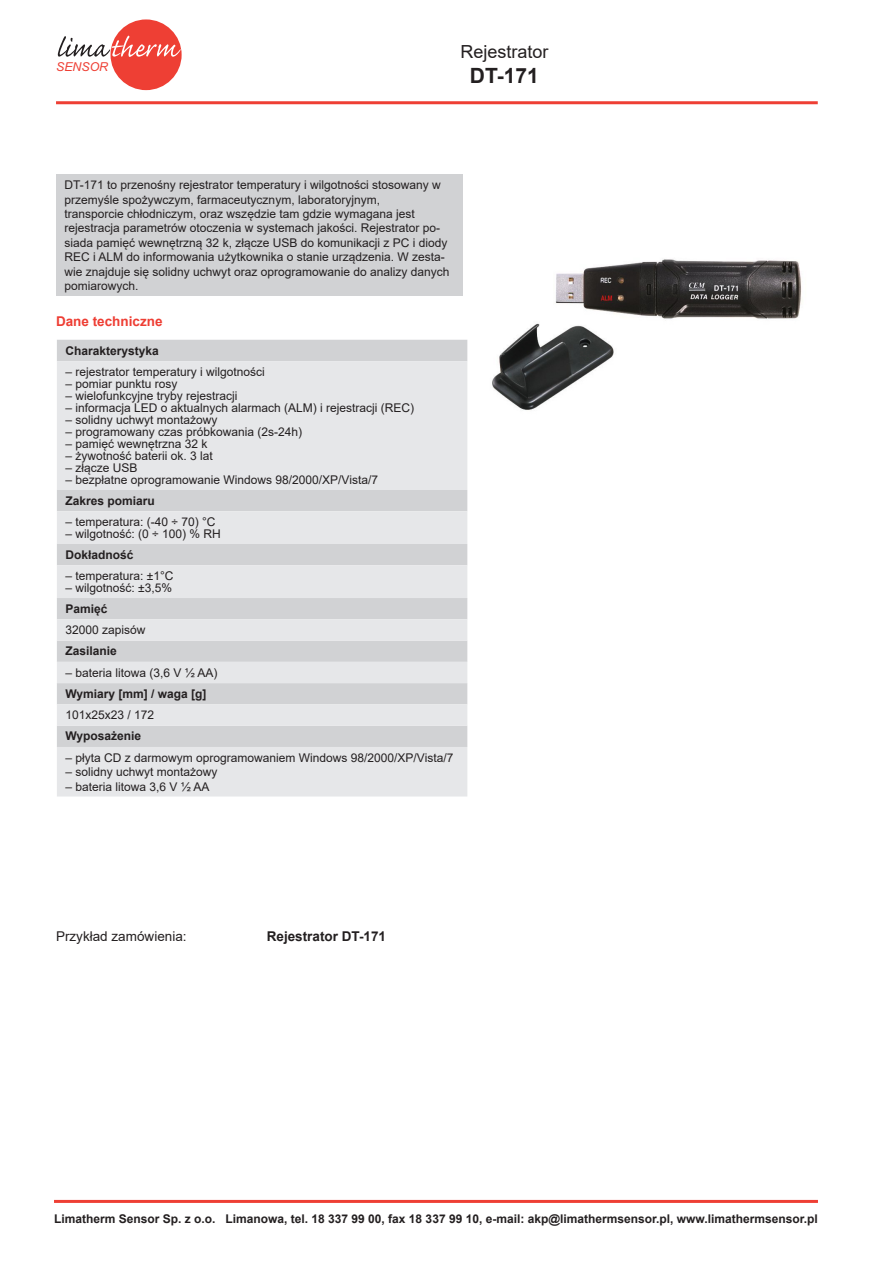
<style>
.page{position:relative;width:872px;height:1268px;background:#fff}
.page>*{position:absolute;margin:0;border:0;box-sizing:border-box;transform-origin:0 0}
.t1{font:700 21px "Arial";color:#231f20}
.t2{font:18px "Arial";color:#231f20}
.t3{font:13.5px "Arial";color:#231f20}
.t4{font:700 13.5px "Arial";color:#231f20}
.t5{font:700 13.5px "Arial";color:#ee3e34}
.t6{font:italic 12.3px "Arial";color:#ee3f34}
.t7{font:12px/14.4px "Arial";color:#231f20}
.t8{font:700 12px "Arial";color:#231f20}
</style>
<div class="page">
<hr style="left:54px;top:1199px;width:764px;height:3px;background:#ee3f34">
<div style="left:110px;top:19px;width:72px;height:71px;background:#ee3f34;border-radius:50%"></div>
<svg style="left:58px;top:36px;width:123px;height:21px"></svg>
<hr style="left:56px;top:101px;width:761px;height:3px;background:#ee3f34">
<div style="left:56px;top:174px;width:406px;height:122px;background:#d1d2d4"></div>
<div style="left:57px;top:340px;width:410px;height:21px;background:#d1d2d4"></div>
<svg style="left:57px;top:361px;width:410px;height:435px;background:#e0e1e2"></svg>
<img style="left:492px;top:259px;width:310px;height:151px">
<p class="t6" style="left:56px;top:58px;width:54px">SENSOR</p>
<h2 class="t2" style="left:460px;top:39px;width:90px">Rejestrator</h2>
<h1 class="t1" style="left:470px;top:61px;width:70px">DT-171</h1>
<p class="t7" style="left:65px;top:178px;width:386px">DT-171 to przenośny rejestrator temperatury i wilgotności stosowany w przemyśle spożywczym, farmaceutycznym, laboratoryjnym,<br>transporcie chłodniczym, oraz wszędzie tam gdzie wymagana jest rejestracja parametrów otoczenia w systemach jakości. Rejestrator po&shy;siada pamięć wewnętrzną 32 k, złącze USB do komunikacji z PC i diody REC i ALM do informowania użytkownika o stanie urządzenia. W zesta&shy;wie znajduje się solidny uchwyt oraz oprogramowanie do analizy danych pomiarowych.</p>
<p class="t5" style="left:56px;top:312px;width:108px">Dane techniczne</p>
<p class="t8" style="left:65px;top:342px;width:95px">Charakterystyka</p>
<p class="t7" style="left:65px;top:364px;width:201px">– rejestrator temperatury i wilgotności</p>
<p class="t7" style="left:65px;top:376px;width:114px">– pomiar punktu rosy</p>
<p class="t7" style="left:65px;top:388px;width:174px">– wielofunkcyjne tryby rejestracji</p>
<p class="t7" style="left:65px;top:400px;width:350px">– informacja LED o aktualnych alarmach (ALM) i rejestracji (REC)</p>
<p class="t7" style="left:65px;top:412px;width:154px">– solidny uchwyt montażowy</p>
<p class="t7" style="left:65px;top:424px;width:238px">– programowany czas próbkowania (2s-24h)</p>
<p class="t7" style="left:65px;top:436px;width:144px">– pamięć wewnętrzna 32 k</p>
<p class="t7" style="left:65px;top:448px;width:149px">– żywotność baterii ok. 3 lat</p>
<p class="t7" style="left:65px;top:460px;width:74px">– złącze USB</p>
<p class="t7" style="left:65px;top:472px;width:314px">– bezpłatne oprogramowanie Windows 98/2000/XP/Vista/7</p>
<p class="t8" style="left:65px;top:492px;width:91px">Zakres pomiaru</p>
<p class="t7" style="left:65px;top:514px;width:152px">– temperatura: (-40 ÷ 70) °C</p>
<p class="t7" style="left:65px;top:526px;width:157px">– wilgotność: (0 ÷ 100) % RH</p>
<p class="t8" style="left:65px;top:546px;width:70px">Dokładność</p>
<p class="t7" style="left:65px;top:568px;width:110px">– temperatura: ±1°C</p>
<p class="t7" style="left:65px;top:580px;width:108px">– wilgotność: ±3,5%</p>
<p class="t8" style="left:65px;top:600px;width:44px">Pamięć</p>
<p class="t7" style="left:65px;top:622px;width:82px">32000 zapisów</p>
<p class="t8" style="left:65px;top:642px;width:53px">Zasilanie</p>
<p class="t7" style="left:65px;top:665px;width:154px">– bateria litowa (3,6 V ½ AA)</p>
<p class="t8" style="left:65px;top:685px;width:143px">Wymiary [mm] / waga [g]</p>
<p class="t7" style="left:65px;top:707px;width:90px">101x25x23 / 172</p>
<p class="t8" style="left:65px;top:727px;width:77px">Wyposażenie</p>
<p class="t7" style="left:65px;top:750px;width:389px">– płyta CD z darmowym oprogramowaniem Windows 98/2000/XP/Vista/7</p>
<p class="t7" style="left:65px;top:764px;width:154px">– solidny uchwyt montażowy</p>
<p class="t7" style="left:65px;top:779px;width:146px">– bateria litowa 3,6 V ½ AA</p>
<p class="t3" style="left:56px;top:927px;width:132px">Przykład zamówienia:</p>
<p class="t4" style="left:267px;top:926px;width:121px">Rejestrator DT-171</p>
<p class="t8" style="left:54px;top:1209px;width:765px">Limatherm Sensor Sp. z o.o. Limanowa, tel. 18 337 99 00, fax 18 337 99 10, e-mail: akp@limathermsensor.pl, www.limathermsensor.pl</p>
</div>
